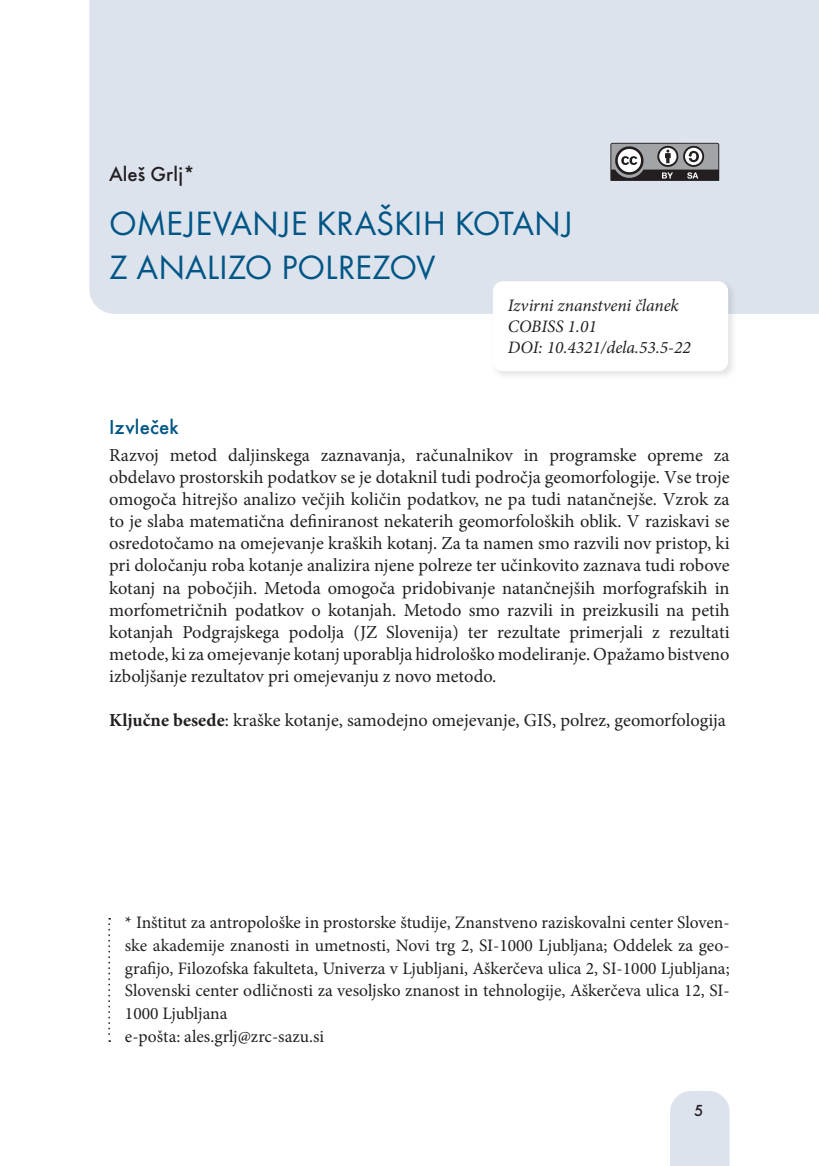
<style>
.page{position:relative;width:819px;height:1166px;background:#fff}
.page>*{position:absolute;margin:0;border:0;box-sizing:border-box;transform-origin:0 0}
.t1{font:35px/43.8px "Futura TEE";color:#015686}
.t2{font:500 21px "Futura TEE";color:#231f20}
.t3{font:500 21px "Futura TEE";letter-spacing:.005em;color:#015686}
.t4{font:18.38px/22.1px "Minion Pro";color:#231f20;text-align:justify}
.t5{font:17.5px/22.8px "Minion Pro";color:#231f20}
.t6{font:italic 17.5px/21px "Minion Pro";color:#231f20}
.t7{font:500 16.62px "Futura TEE";color:#231f20}
.s1{font-weight:700}
</style>
<div class="page">
<div style="left:670px;top:1091px;width:59px;height:75px;background:#dde3ed"></div>
<div style="left:89px;top:0;width:729px;height:314px;background:#dde3ed"></div>
<img style="left:491px;top:279px;width:246px;height:97px">
<div style="left:493px;top:281px;width:235px;height:90px;background:#fff;border-radius:10px"></div>
<svg style="left:610px;top:143px;width:109px;height:38px;background:#7e7d7f"></svg>
<svg style="left:108px;top:918px;width:2px;height:124px"></svg>
<p class="t2" style="left:109px;top:162px;width:87px">Aleš Grlj*</p>
<h1 class="t1" style="left:109px;top:201px;width:465px">OMEJEVANJE KRAŠKIH KOTANJ<br>Z ANALIZO POLREZOV</h1>
<p class="t6" style="left:507px;top:294px;width:184px">Izvirni znanstveni članek<br>COBISS 1.01<br>DOI: 10.4321/dela.53.5-22</p>
<p class="t3" style="left:109px;top:415px;width:71px">Izvleček</p>
<p class="t4" style="left:109px;top:444px;width:622px">Razvoj metod daljinskega zaznavanja, računalnikov in programske opreme za obdelavo prostorskih podatkov se je dotaknil tudi področja geomorfologije. Vse troje omogoča hitrejšo analizo večjih količin podatkov, ne pa tudi natančnejše. Vzrok za to je slaba matematična definiranost nekaterih geomorfoloških oblik. V raziskavi se osredotočamo na omejevanje kraških kotanj. Za ta namen smo razvili nov pristop, ki pri določanju roba kotanje analizira njene polreze ter učinkovito zaznava tudi robove kotanj na pobočjih. Metoda omogoča pridobivanje natančnejših morfografskih in morfometričnih podatkov o kotanjah. Metodo smo razvili in preizkusili na petih kotanjah Podgrajskega podolja (JZ Slovenija) ter rezultate primerjali z rezultati metode, ki za omejevanje kotanj uporablja hidrološko modeliranje. Opažamo bistveno izboljšanje rezultatov pri omejevanju z novo metodo.</p>
<p class="t4" style="left:109px;top:709px;width:618px"><span class="s1">Ključne besede</span>: kraške kotanje, samodejno omejevanje, GIS, polrez, geomorfologija</p>
<p class="t5" style="left:125px;top:911px;width:606px">* Inštitut za antropološke in prostorske študije, Znanstveno raziskovalni center Sloven&shy;ske akademije znanosti in umetnosti, Novi trg 2, SI-1000 Ljubljana; Oddelek za geo&shy;grafijo, Filozofska fakulteta, Univerza v Ljubljani, Aškerčeva ulica 2, SI-1000 Ljubljana; Slovenski center odličnosti za vesoljsko znanost in tehnologije, Aškerčeva ulica 12, SI-1000 Ljubljana<br>e-pošta: ales.grlj@zrc-sazu.si</p>
<p class="t7" style="left:694px;top:1100px;width:11px">5</p>
</div>
